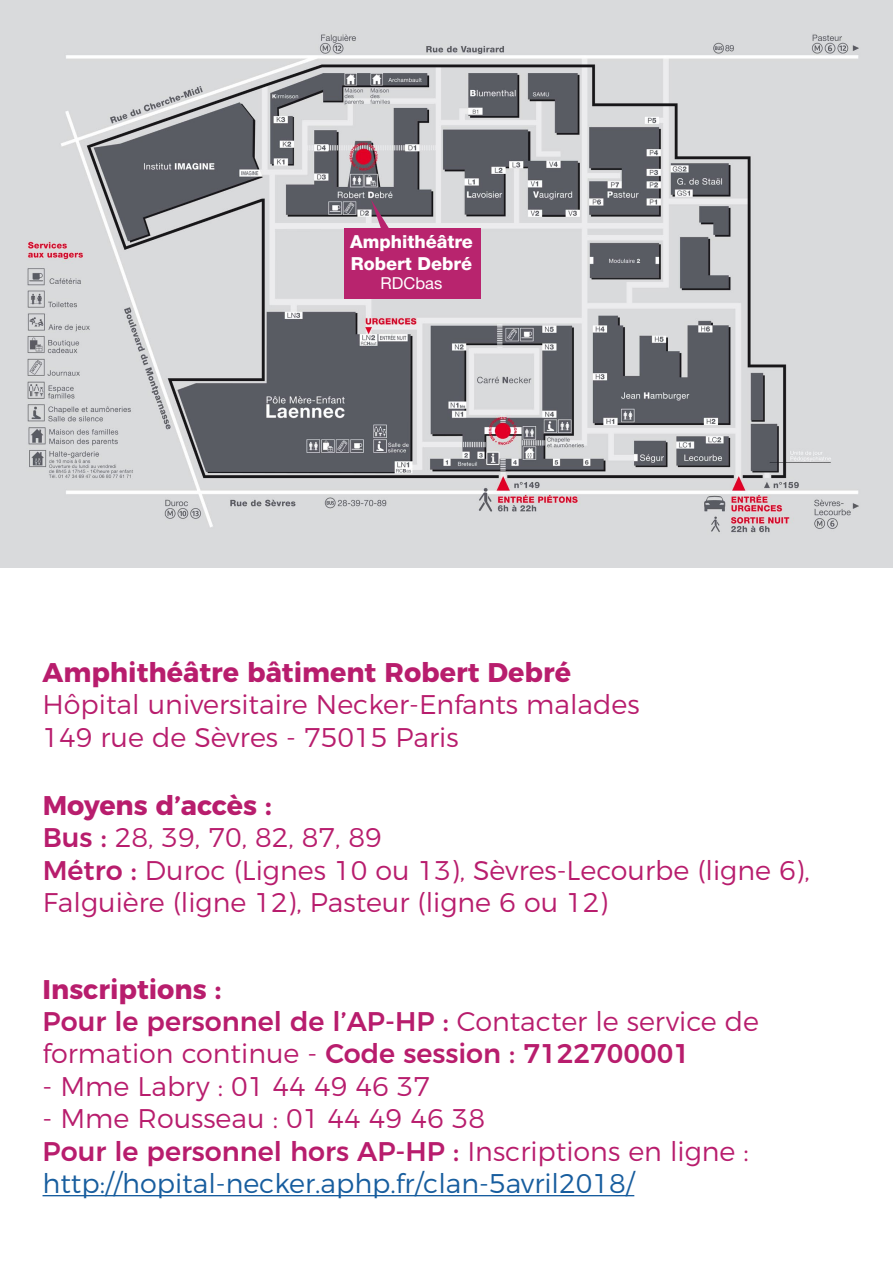
<style>
.page{position:relative;width:893px;height:1263px;background:#fff}
.page>*{position:absolute;margin:0;border:0;box-sizing:border-box;transform-origin:0 0}
.t1{font:300 27px/32.4px "Montserrat";color:#b81d6d}
.t2{font:500 27px/32.4px "Montserrat";color:#b81d6d}
.t3{font:700 27px "Montserrat";color:#b81d6d}
.t4{font:300 27px "Montserrat";color:#175d9e}
.t5{font:800 18px "Helvetica Neue LT";color:#fff}
.t6{font:16.5px "Helvetica Neue LT";color:#fff}
.s1{font-weight:500}
.s2{font-weight:300}
</style>
<div class="page">
<img style="left:0;top:0;width:893px;height:568px">
<div style="left:344px;top:228px;width:137px;height:71px;background:#b8246e"></div>
<svg style="left:371px;top:199px;width:20px;height:29px"></svg>
<hr style="left:43px;top:1195px;width:591px;height:1px;background:#175d9e">
<p class="t5" style="left:350px;top:231px;width:124px">Amphithéâtre</p>
<p class="t5" style="left:351px;top:252px;width:123px">Robert Debré</p>
<p class="t6" style="left:381px;top:274px;width:63px">RDCbas</p>
<p class="t3" style="left:43px;top:650px;width:530px">Amphithéâtre bâtiment Robert Debré</p>
<p class="t1" style="left:43px;top:686px;width:598px">Hôpital universitaire Necker-Enfants malades</p>
<p class="t1" style="left:43px;top:718px;width:418px">149 rue de Sèvres - 75015 Paris</p>
<p class="t3" style="left:43px;top:783px;width:230px">Moyens d’accès :</p>
<p class="t1" style="left:43px;top:819px;width:341px"><span class="s1">Bus :</span> 28, 39, 70, 82, 87, 89</p>
<p class="t1" style="left:43px;top:851px;width:768px"><span class="s1">Métro :</span> Duroc (Lignes 10 ou 13), Sèvres-Lecourbe (ligne 6),<br>Falguière (ligne 12), Pasteur (ligne 6 ou 12)</p>
<p class="t3" style="left:43px;top:967px;width:180px">Inscriptions :</p>
<p class="t2" style="left:43px;top:1003px;width:718px">Pour le personnel de l’AP-HP : <span class="s2">Contacter le service de formation continue -</span> Code session : 7122700001</p>
<p class="t1" style="left:43px;top:1068px;width:389px">- Mme Labry : 01 44 49 46 37</p>
<p class="t1" style="left:43px;top:1100px;width:444px">- Mme Rousseau : 01 44 49 46 38</p>
<p class="t2" style="left:43px;top:1132px;width:708px">Pour le personnel hors AP-HP : <span class="s2">Inscriptions en ligne :</span></p>
<p class="t4" style="left:43px;top:1162px;width:593px">http://hopital-necker.aphp.fr/clan-5avril2018/</p>
</div>
